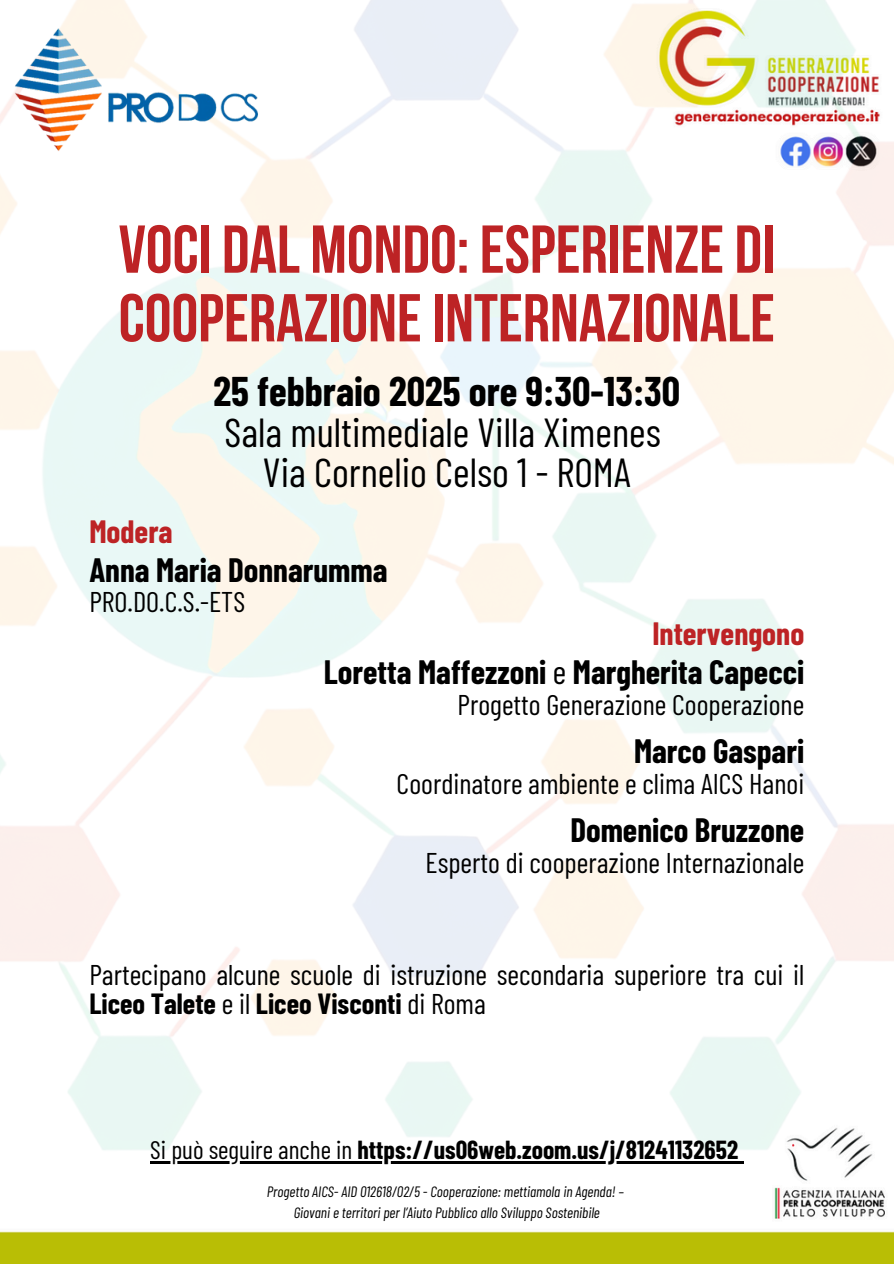
<style>
.page{position:relative;width:894px;height:1264px;background:#fff}
.page>*{position:absolute;margin:0;border:0;box-sizing:border-box;transform-origin:0 0}
.t1{font:700 67.5px/68.7px "Bebas Neue";color:#bd2325}
.t2{font:40.5px/40.5px "Barlow Condensed";color:#000;text-align:center}
.t3{font:700 33px "Barlow Condensed";color:#000}
.t4{font:700 31.5px "Barlow Condensed";color:#bd2325}
.t5{font:28.5px/29.7px "Barlow Condensed";color:#000}
.t6{font:700 25.5px "Barlow Condensed";color:#000}
.t7{font:italic 15px "Barlow Condensed";color:#000}
.s1{font-weight:700}
.s2{font-weight:400}
</style>
<div class="page">
<img style="left:0;top:1151px;width:893px;height:112px">
<img style="left:0;top:0;width:893px;height:1151px">
<div style="left:630px;top:1164px;width:134px;height:48px;background:#fff"></div>
<img style="left:13px;top:19px;width:252px;height:140px">
<hr style="left:150px;top:1160px;width:207px;height:3px;background:#000">
<hr style="left:357px;top:1160px;width:381px;height:3px;background:#000">
<svg style="left:738px;top:1160px;width:5px;height:3px"></svg>
<h4 class="t1" style="left:119px;top:221px;width:657px">VOCI DAL MONDO: ESPERIENZE DI<br>COOPERAZIONEINTERNAZIONALE</h4>
<h5 class="t2" style="left:213px;top:370px;width:468px"><span class="s1">25 febbraio 2025 ore 9:30-13:30<br></span>Sala multimediale Villa Ximenes<br>Via Cornelio Celso 1 - ROMA</h5>
<p class="t4" style="left:89px;top:511px;width:85px">Modera</p>
<p class="t3" style="left:89px;top:548px;width:299px">Anna Maria Donnarumma</p>
<p class="t5" style="left:89px;top:585px;width:157px">PRO.DO.C.S.-ETS</p>
<p class="t4" style="left:652px;top:614px;width:153px">Intervengono</p>
<p class="t3" style="left:324px;top:651px;width:482px">Loretta Maffezzoni <span class="s2">e</span> Margherita Capecci</p>
<p class="t5" style="left:457px;top:688px;width:348px">Progetto Generazione Cooperazione</p>
<h1 class="t3" style="left:633px;top:729px;width:172px">Marco Gaspari</h1>
<h1 class="t5" style="left:396px;top:767px;width:409px">Coordinatore ambiente e clima AICS Hanoi</h1>
<h2 class="t3" style="left:570px;top:809px;width:235px">Domenico Bruzzone</h2>
<h2 class="t5" style="left:425px;top:846px;width:380px">Esperto di cooperazione Internazionale</h2>
<h3 class="t5" style="left:89px;top:958px;width:716px">Partecipano alcune scuole di istruzione secondaria superiore tra cui il<br><span class="s1">Liceo Talete</span> e il <span class="s1">Liceo Visconti</span> di Roma</h3>
<h5 class="t6" style="left:150px;top:1133px;width:589px"><span class="s2">Si può seguire anche in</span> https://us06web.zoom.us/j/81241132652</h5>
<h5 class="t7" style="left:267px;top:1182px;width:358px">Progetto AICS- AID 012618/02/5 - Cooperazione: mettiamola in Agenda! –</h5>
<h5 class="t7" style="left:293px;top:1202px;width:307px">Giovani e territori per l’Aiuto Pubblico allo Sviluppo Sostenibile</h5>
</div>
